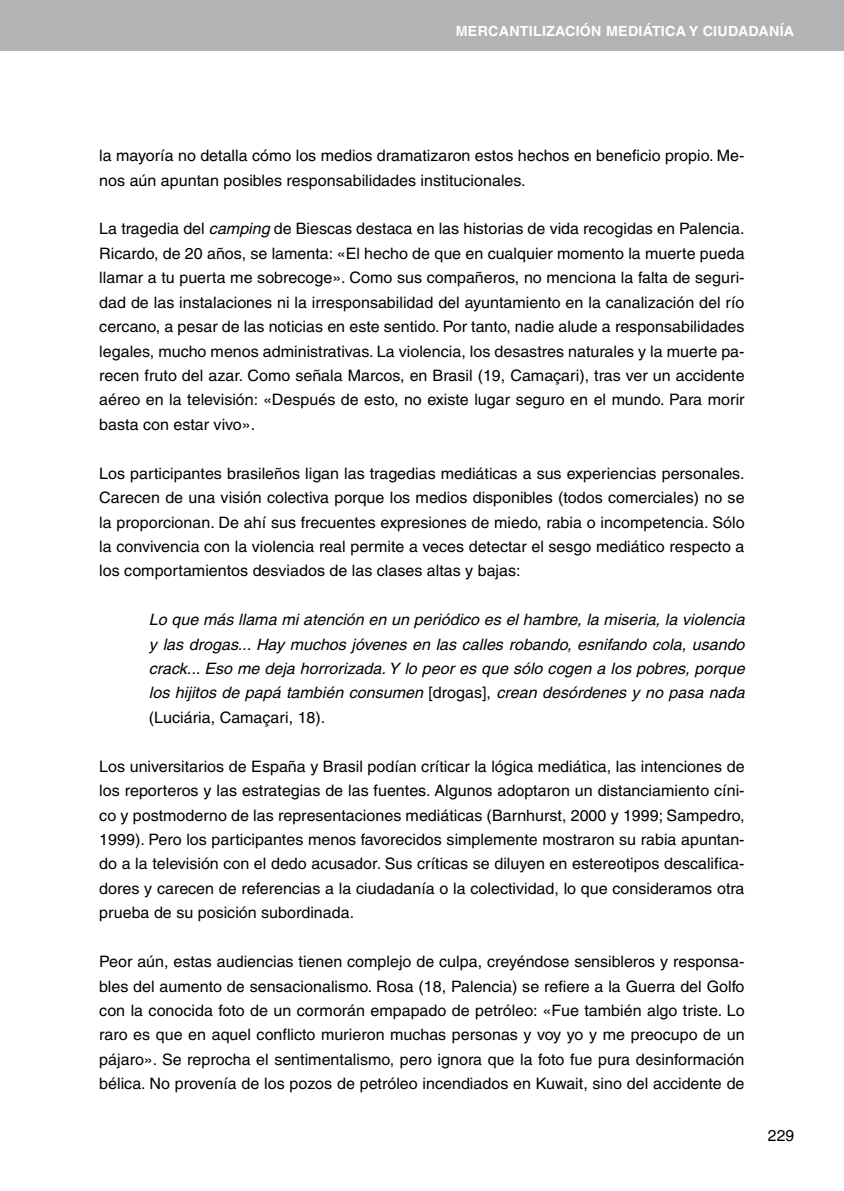
<style>
.page{position:relative;width:844px;height:1191px;background:#fff}
.page>*{position:absolute;margin:0;border:0;box-sizing:border-box;transform-origin:0 0}
.t1{font:15.75px/24.3px "Helvetica";color:#000;text-align:justify}
.t2{font:italic 15.75px/24.3px "Helvetica";color:#000;text-align:justify}
.t3{font:700 14px "Helvetica";letter-spacing:.015em;color:#fff}
.s1{font-style:italic}
.s2{font-style:normal}
</style>
<div class="page">
<div style="left:0;top:0;width:843px;height:51px;background:#b3b3b3"></div>
<p class="t3" style="left:455px;top:26px;width:340px">MERCANTILIZACIÓN MEDIÁTICA Y CIUDADANÍA</p>
<p class="t1" style="left:99px;top:145px;width:646px">la mayoría no detalla cómo los medios dramatizaron estos hechos en beneficio propio. Me&shy;nos aún apuntan posibles responsabilidades institucionales.</p>
<p class="t1" style="left:99px;top:218px;width:646px">La tragedia del <span class="s1">camping</span> de Biescas destaca en las historias de vida recogidas en Palencia.<br>Ricardo, de 20 años, se lamenta: «El hecho de que en cualquier momento la muerte pueda llamar a tu puerta me sobrecoge». Como sus compañeros, no menciona la falta de seguri&shy;dad de las instalaciones ni la irresponsabilidad del ayuntamiento en la canalización del río cercano, a pesar de las noticias en este sentido. Por tanto, nadie alude a responsabilidades legales, mucho menos administrativas. La violencia, los desastres naturales y la muerte pa&shy;recen fruto del azar. Como señala Marcos, en Brasil (19, Camaçari), tras ver un accidente aéreo en la televisión: «Después de esto, no existe lugar seguro en el mundo. Para morir basta con estar vivo».</p>
<p class="t1" style="left:99px;top:462px;width:646px">Los participantes brasileños ligan las tragedias mediáticas a sus experiencias personales.<br>Carecen de una visión colectiva porque los medios disponibles (todos comerciales) no se la proporcionan. De ahí sus frecuentes expresiones de miedo, rabia o incompetencia. Sólo la convivencia con la violencia real permite a veces detectar el sesgo mediático respecto a los comportamientos desviados de las clases altas y bajas:</p>
<p class="t2" style="left:149px;top:609px;width:597px">Lo que más llama mi atención en un periódico es el hambre, la miseria, la violencia y las drogas... Hay muchos jóvenes en las calles robando, esnifando cola, usando crack... Eso me deja horrorizada. Y lo peor es que sólo cogen a los pobres, porque los hijitos de papá también consumen <span class="s2">[drogas],</span> crean desórdenes y no pasa nada <span class="s2">(Luciária, Camaçari, 18).</span></p>
<p class="t1" style="left:99px;top:755px;width:646px">Los universitarios de España y Brasil podían críticar la lógica mediática, las intenciones de los reporteros y las estrategias de las fuentes. Algunos adoptaron un distanciamiento cíni&shy;co y postmoderno de las representaciones mediáticas (Barnhurst, 2000 y 1999; Sampedro, 1999). Pero los participantes menos favorecidos simplemente mostraron su rabia apuntan&shy;do a la televisión con el dedo acusador. Sus críticas se diluyen en estereotipos descalifica&shy;dores y carecen de referencias a la ciudadanía o la colectividad, lo que consideramos otra prueba de su posición subordinada.</p>
<p class="t1" style="left:99px;top:951px;width:646px">Peor aún, estas audiencias tienen complejo de culpa, creyéndose sensibleros y responsa&shy;bles del aumento de sensacionalismo. Rosa (18, Palencia) se refiere a la Guerra del Golfo con la conocida foto de un cormorán empapado de petróleo: «Fue también algo triste. Lo raro es que en aquel conflicto murieron muchas personas y voy yo y me preocupo de un pájaro». Se reprocha el sentimentalismo, pero ignora que la foto fue pura desinformación bélica. No provenía de los pozos de petróleo incendiados en Kuwait, sino del accidente de</p>
<p class="t1" style="left:767px;top:1125px;width:28px">229</p>
</div>
